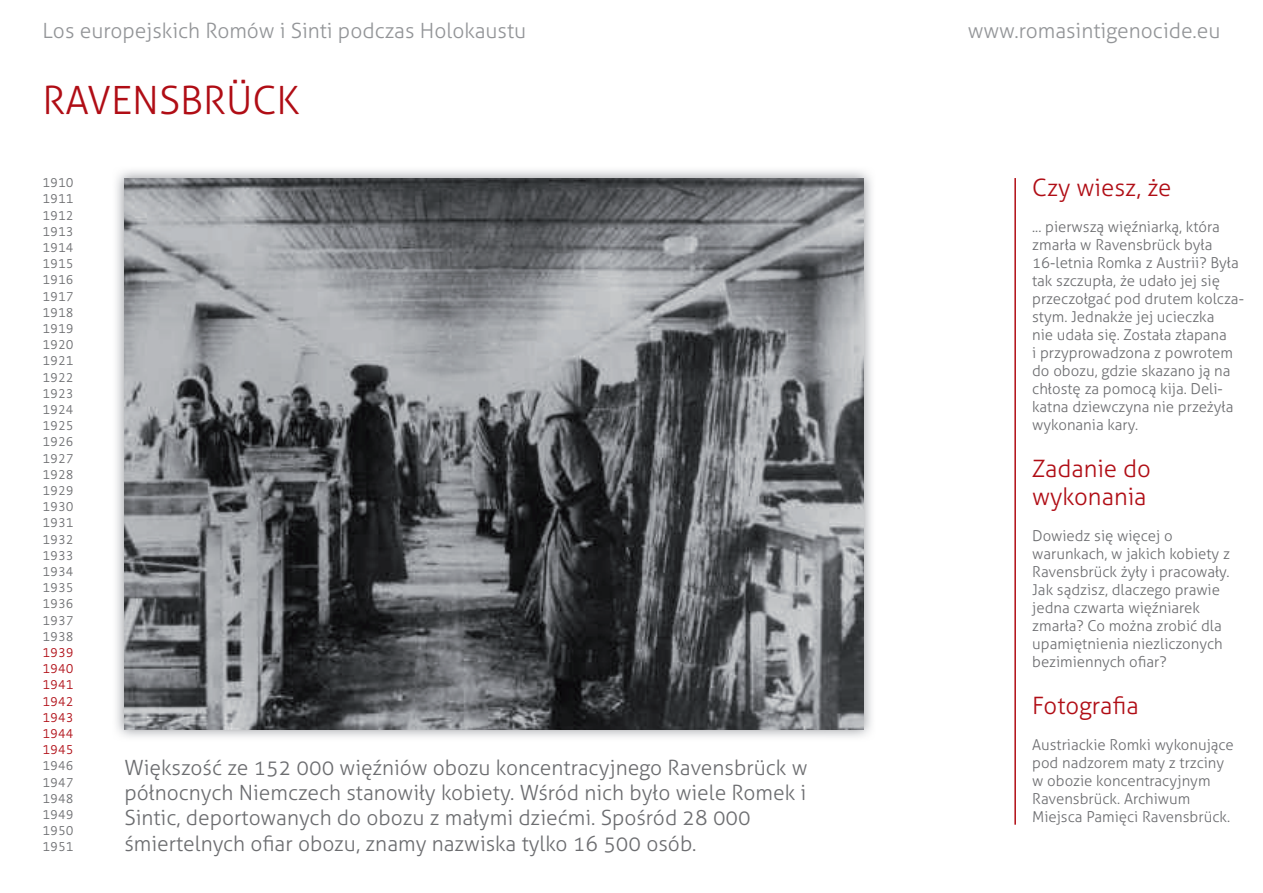
<style>
.page{position:relative;width:1263px;height:893px;background:#fff}
.page>*{position:absolute;margin:0;border:0;box-sizing:border-box;transform-origin:0 0}
.t1{font:300 39px "Aller";color:#b00d15}
.t2{font:300 24px/28.8px "Aller";color:#b00d15}
.t3{font:300 21px/25.2px "Aller";color:#6c6d70}
.t4{font:300 21px "Aller";color:#939598}
.t5{font:300 15px/18px "Aller";color:#6c6d70}
.t6{font:300 13.5px/16.2px "Strada TF";color:#6c6d70;text-align:justify}
.t7{font:300 13.5px/16.2px "Strada TF";color:#b00d15;text-align:justify}
</style>
<div class="page">
<img style="left:116px;top:170px;width:756px;height:567px">
<img style="left:124px;top:178px;width:739px;height:551px">
<hr style="left:1014px;top:178px;width:2px;height:647px;background:#b00d15">
<h3 class="t4" style="left:43px;top:18px;width:485px">Los europejskich Romów i Sinti podczas Holokaustu</h3>
<h3 class="t4" style="left:968px;top:18px;width:254px">www.romasintigenocide.eu</h3>
<h1 class="t1" style="left:43px;top:76px;width:259px">RAVENSBRÜCK</h1>
<p class="t6" style="left:43px;top:175px;width:33px">1910<br>1911<br>1912<br>1913<br>1914<br>1915<br>1916<br>1917<br>1918<br>1919<br>1920<br>1921<br>1922<br>1923<br>1924<br>1925<br>1926<br>1927<br>1928<br>1929<br>1930<br>1931<br>1932<br>1933<br>1934<br>1935<br>1936<br>1937<br>1938</p>
<p class="t7" style="left:43px;top:644px;width:33px">1939<br>1940<br>1941<br>1942<br>1943<br>1944<br>1945</p>
<p class="t6" style="left:43px;top:758px;width:33px">1946<br>1947<br>1948<br>1949<br>1950<br>1951</p>
<p class="t3" style="left:124px;top:755px;width:685px">Większość ze 152 000 więźniów obozu koncentracyjnego Ravensbrück w północnych Niemczech stanowiły kobiety. Wśród nich było wiele Romek i Sintic, deportowanych do obozu z małymi dziećmi. Spośród 28 000 śmiertelnych ofiar obozu, znamy nazwiska tylko 16 500 osób.</p>
<h2 class="t2" style="left:1032px;top:173px;width:141px">Czy wiesz, że</h2>
<p class="t5" style="left:1032px;top:217px;width:213px">... pierwszą więźniarką, która zmarła w Ravensbrück była<br>16-letnia Romka z Austrii? Była tak szczupła, że udało jej się przeczołgać pod drutem kolcza&shy;stym. Jednakże jej ucieczka<br>nie udała się. Została złapana<br>i przyprowadzona z powrotem do obozu, gdzie skazano ją na chłostę za pomocą kija. Deli&shy;katna dziewczyna nie przeżyła wykonania kary.</p>
<h2 class="t2" style="left:1032px;top:454px;width:120px">Zadanie do wykonania</h2>
<p class="t5" style="left:1032px;top:527px;width:199px">Dowiedz się więcej o warunkach, w jakich kobiety z<br>Ravensbrück żyły i pracowały.<br>Jak sądzisz, dlaczego prawie jedna czwarta więźniarek zmarła? Co można zrobić dla upamiętnienia niezliczonych bezimiennych ofiar?</p>
<h2 class="t2" style="left:1032px;top:691px;width:108px">Fotografia</h2>
<p class="t5" style="left:1032px;top:736px;width:203px">Austriackie Romki wykonujące pod nadzorem maty z trzciny w obozie koncentracyjnym<br>Ravensbrück. Archiwum<br>Miejsca Pamięci Ravensbrück.</p>
</div>
